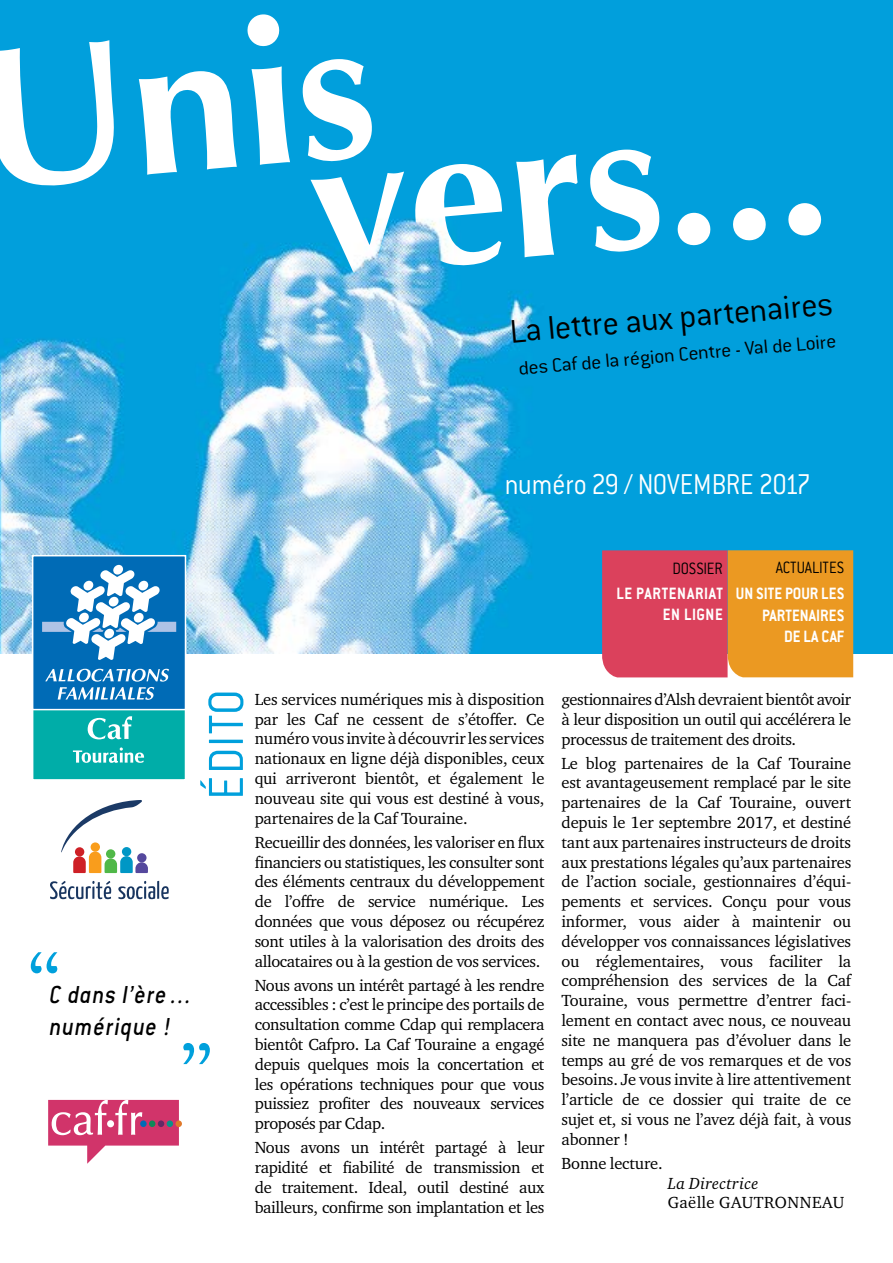
<style>
.page{position:relative;width:893px;height:1263px;background:#fff}
.page>*{position:absolute;margin:0;border:0;box-sizing:border-box;transform-origin:0 0}
.t1{font:78px "Charter ITC Pro";color:#00a0dc}
.t2{font:300 54px "Conduit ITC Std";letter-spacing:.01em;color:#00a0dc;scale:.94 1}
.t3{font:300 36px "Conduit ITC Std";color:#000}
.t4{font:300 31.5px "Conduit ITC Std";letter-spacing:-.01em;color:#fff;scale:.9 1}
.t5{font:italic 500 27px/32.4px "Conduit ITC Std";letter-spacing:.04em;color:#000;scale:.9 1}
.t6{font:300 21px "Conduit ITC Std";color:#000;scale:1.05 1}
.t7{font:700 18px/21.6px "Conduit ITC Std";letter-spacing:.015em;color:#fff;text-align:right;scale:.9 1}
.t8{font:700 18px/21px "Conduit ITC Std";letter-spacing:.04em;color:#fff;text-align:right;scale:.9 1}
.t9{font:300 18px "Conduit ITC Std";letter-spacing:-.01em;color:#000;scale:.9 1}
.t10{font:16.5px/19.8px "Charter ITC Pro";letter-spacing:-.02em;color:#000;text-align:justify}
.t11{font:16.5px "Charter ITC Pro";letter-spacing:.02em;color:#000}
.t12{font:italic 16.5px "Charter ITC Pro";letter-spacing:.02em;color:#000}
</style>
<div class="page">
<img style="left:0;top:0;width:893px;height:653px">
<img style="left:373px;top:150px;width:287px;height:115px">
<img style="left:0;top:14px;width:372px;height:172px">
<svg style="left:602px;top:550px;width:251px;height:128px"></svg>
<svg style="left:48px;top:1100px;width:131px;height:64px"></svg>
<div style="left:107px;top:1120px;width:7px;height:7px;background:#fff;border-radius:50%"></div>
<div style="left:176px;top:1120px;width:6px;height:7px;background:#e0792b;border-radius:50%"></div>
<div style="left:158px;top:1120px;width:6px;height:7px;background:#632965;border-radius:50%"></div>
<div style="left:140px;top:1120px;width:7px;height:7px;background:#006bb6;border-radius:50%"></div>
<div style="left:167px;top:1120px;width:6px;height:7px;background:#0b9188;border-radius:50%"></div>
<div style="left:149px;top:1120px;width:6px;height:7px;background:#108958;border-radius:50%"></div>
<svg style="left:50px;top:881px;width:61px;height:18px"></svg>
<svg style="left:118px;top:881px;width:51px;height:18px"></svg>
<svg style="left:61px;top:800px;width:87px;height:73px"></svg>
<div style="left:33px;top:636px;width:152px;height:144px;background:#00ada8"></div>
<div style="left:32px;top:635px;width:154px;height:146px;border:2px solid #fff"></div>
<div style="left:33px;top:556px;width:152px;height:154px;background:#006bb6"></div>
<div style="left:32px;top:555px;width:154px;height:155px;border:2px solid #fff"></div>
<div style="left:113px;top:565px;width:10px;height:9px;background:#fff;border-radius:5px"></div>
<svg style="left:42px;top:570px;width:134px;height:90px"></svg>
<svg style="left:45px;top:669px;width:124px;height:31px"></svg>
<svg style="left:73px;top:747px;width:71px;height:16px"></svg>
<svg style="left:88px;top:716px;width:44px;height:23px"></svg>
<h3 class="t3" style="left:508px;top:310px;width:326px;rotate:-5deg">La lettre aux partenaires</h3>
<p class="t6" style="left:517px;top:356px;width:305px;rotate:-5deg">des Caf de la région Centre - Val de Loire</p>
<h3 class="t4" style="left:505px;top:465px;width:341px">numéro 29 / NOVEMBRE 2017</h3>
<p class="t9" style="left:673px;top:557px;width:57px">DOSSIER</p>
<p class="t8" style="left:616px;top:583px;width:120px">LE PARTENARIAT<br>EN LIGNE</p>
<p class="t9" style="left:776px;top:557px;width:78px">ACTUALITES</p>
<p class="t7" style="left:736px;top:582px;width:122px">UN SITE POUR LES<br>PARTENAIRES<br>DE LA CAF</p>
<h1 class="t1" style="left:28px;top:932px;width:33px">“</h1>
<h2 class="t2" style="left:193px;top:800px;width:119px;rotate:-90deg">ÉDITO</h2>
<h3 class="t5" style="left:50px;top:978px;width:160px">C dans l’ère… numérique !</h3>
<h1 class="t1" style="left:213px;top:1084px;width:33px;rotate:-180deg">“</h1>
<p class="t10" style="left:255px;top:689px;width:291px">Les services numériques mis à disposition par les Caf ne cessent de s’étoffer. Ce numéro vous invite à découvrir les services nationaux en ligne déjà disponibles, ceux qui arriveront bientôt, et également le nouveau site qui vous est destiné à vous, partenaires de la Caf Touraine.</p>
<p class="t10" style="left:255px;top:832px;width:291px">Recueillir des données, les valoriser en flux financiers ou statistiques, les consulter sont des éléments centraux du développement de l’offre de service numérique. Les données que vous déposez ou récupérez sont utiles à la valorisation des droits des allocataires ou à la gestion de vos services.</p>
<p class="t10" style="left:255px;top:975px;width:291px">Nous avons un intérêt partagé à les rendre accessibles : c’est le principe des portails de consultation comme Cdap qui remplacera bientôt Cafpro. La Caf Touraine a engagé depuis quelques mois la concertation et les opérations techniques pour que vous puissiez profiter des nouveaux services proposés par Cdap.</p>
<p class="t10" style="left:255px;top:1137px;width:291px">Nous avons un intérêt partagé à leur rapidité et fiabilité de transmission et de traitement. Ideal, outil destiné aux bailleurs, confirme son implantation et les</p>
<p class="t10" style="left:561px;top:689px;width:291px">gestionnaires d’Alsh devraient bientôt avoir à leur disposition un outil qui accélérera le processus de traitement des droits.</p>
<p class="t10" style="left:561px;top:753px;width:291px">Le blog partenaires de la Caf Touraine est avantageusement remplacé par le site partenaires de la Caf Touraine, ouvert depuis le 1er septembre 2017, et destiné tant aux partenaires instructeurs de droits aux prestations légales qu’aux partenaires de l’action sociale, gestionnaires d’équi&shy;pements et services. Conçu pour vous informer, vous aider à maintenir ou développer vos connaissances législatives ou réglementaires, vous faciliter la compréhension des services de la Caf Touraine, vous permettre d’entrer faci&shy;lement en contact avec nous, ce nouveau site ne manquera pas d’évoluer dans le temps au gré de vos remarques et de vos besoins. Je vous invite à lire attentivement l’article de ce dossier qui traite de ce sujet et, si vous ne l’avez déjà fait, à vous abonner !</p>
<p class="t10" style="left:561px;top:1153px;width:103px">Bonne lecture.</p>
<p class="t12" style="left:668px;top:1173px;width:92px">La Directrice</p>
<p class="t11" style="left:668px;top:1192px;width:178px">Gaëlle GAUTRONNEAU</p>
</div>
